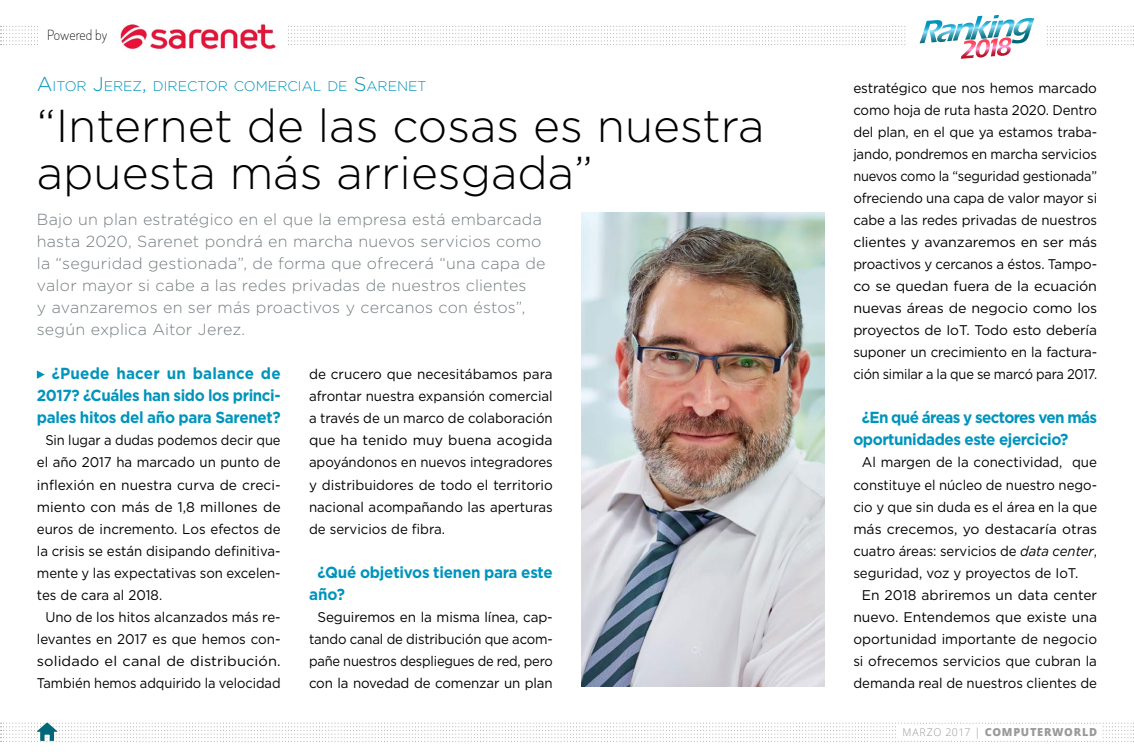
<style>
.page{position:relative;width:1134px;height:755px;background:#fff}
.page>*{position:absolute;margin:0;border:0;box-sizing:border-box;transform-origin:0 0}
.t1{font:300 46px/47px "Gotham";color:#000}
.t2{font:300 16px/22px "Gotham";letter-spacing:.015em;color:#757d81}
.t3{font:700 16px/22px "Gotham";letter-spacing:-.025em;color:#0094bc;scale:.95 1}
.t4{font:14px/22px "Gotham";color:#000;text-align:justify}
.t5{font:14px/22px "Gotham";color:#000;text-align:center;scale:.95 1}
.t6{font:14px/22px "Gotham";color:#000;text-align:justify;scale:.93 1}
.t7{font:300 14px "Gotham";color:#0094bc}
.t8{font:200 14px "Dosis";color:#000}
.t9{font:800 11px "Open Sans";letter-spacing:.065em;color:#999}
.s1{font-size:20px}
.s2{font-style:italic}
.s3{font-weight:300;font-size:10.5px}
.s4{font-weight:300}
</style>
<div class="page">
<svg style="left:0;top:722px;width:1134px;height:19px"></svg>
<svg style="left:0;top:15px;width:1134px;height:44px"></svg>
<div style="left:898px;top:725px;width:204px;height:13px;background:#fff"></div>
<img style="left:116px;top:22px;width:165px;height:29px">
<svg style="left:37px;top:370px;width:8px;height:8px"></svg>
<img style="left:581px;top:213px;width:244px;height:473px">
<p class="t8" style="left:47px;top:25px;width:62px">Powered by</p>
<p class="t7" style="left:37px;top:77px;width:391px"><span class="s1">A</span>ITOR <span class="s1">J</span>EREZ<span class="s1">,</span> DIRECTOR COMERCIAL DE <span class="s1">S</span>ARENET</p>
<h1 class="t1" style="left:37px;top:101px;width:729px">“Internet de las cosas es nuestra apuesta más arriesgada”</h1>
<p class="t2" style="left:37px;top:208px;width:510px">Bajo un plan estratégico en el que la empresa está embarcada hasta 2020, Sarenet pondrá en marcha nuevos servicios como la “seguridad gestionada”, de forma que ofrecerá “una capa de valor mayor si cabe a las redes privadas de nuestros clientes<br>y avanzaremos en ser más proactivos y cercanos con éstos”, según explica Aitor Jerez.</p>
<p class="t3" style="left:37px;top:362px;width:258px;text-align:justify;text-indent:15px">¿Puede hacer un balance de 2017? ¿Cuáles han sido los princi&shy;pales hitos del año para Sarenet?</p>
<p class="t6" style="left:37px;top:429px;width:264px;text-indent:9px">Sin lugar a dudas podemos decir que el año 2017 ha marcado un punto de inflexión en nuestra curva de creci&shy;miento con más de 1,8 millones de euros de incremento. Los efectos de la crisis se están disipando definitiva&shy;mente y las expectativas son excelen&shy;tes de cara al 2018.</p>
<p class="t5" style="left:37px;top:605px;width:258px">Uno de los hitos alcanzados más re&shy;levantes en 2017 es que hemos con&shy;solidado el canal de distribución.<br>También hemos adquirido la velocidad</p>
<p class="t4" style="left:309px;top:363px;width:245px">de crucero que necesitábamos para afrontar nuestra expansión comercial a través de un marco de colaboración que ha tenido muy buena acogida apoyándonos en nuevos integradores y distribuidores de todo el territorio nacional acompañando las aperturas de servicios de fibra.</p>
<p class="t3" style="left:309px;top:560px;width:258px;text-indent:8px">¿Qué objetivos tienen para este año?</p>
<p class="t4" style="left:309px;top:605px;width:245px;text-indent:9px">Seguiremos en la misma línea, cap&shy;tando canal de distribución que acom&shy;pañe nuestros despliegues de red, pero con la novedad de comenzar un plan</p>
<p class="t4" style="left:853px;top:77px;width:245px">estratégico que nos hemos marcado como hoja de ruta hasta 2020. Dentro del plan, en el que ya estamos traba&shy;jando, pondremos en marcha servicios nuevos como la “seguridad gestionada” ofreciendo una capa de valor mayor si cabe a las redes privadas de nuestros clientes y avanzaremos en ser más proactivos y cercanos a éstos. Tampo&shy;co se quedan fuera de la ecuación nuevas áreas de negocio como los proyectos de IoT. Todo esto debería suponer un crecimiento en la factura&shy;ción similar a la que se marcó para 2017.</p>
<p class="t3" style="left:853px;top:406px;width:258px;text-indent:8px">¿En qué áreas y sectores ven más oportunidades este ejercicio?</p>
<p class="t5" style="left:853px;top:451px;width:258px;text-align:justify;text-indent:9px">Al margen de la conectividad, que constituye el núcleo de nuestro nego&shy;cio y que sin duda es el área en la que más crecemos, yo destacaría otras cuatro áreas: servicios de <span class="s2">data center</span>, seguridad, voz y proyectos de IoT.</p>
<p class="t4" style="left:853px;top:583px;width:245px;text-indent:9px">En 2018 abriremos un data center nuevo. Entendemos que existe una oportunidad importante de negocio si ofrecemos servicios que cubran la demanda real de nuestros clientes de</p>
<p class="t9" style="left:902px;top:723px;width:196px"><span class="s3">MARZO 2017</span> <span class="s4">|</span> COMPUTERWORLD</p>
</div>
